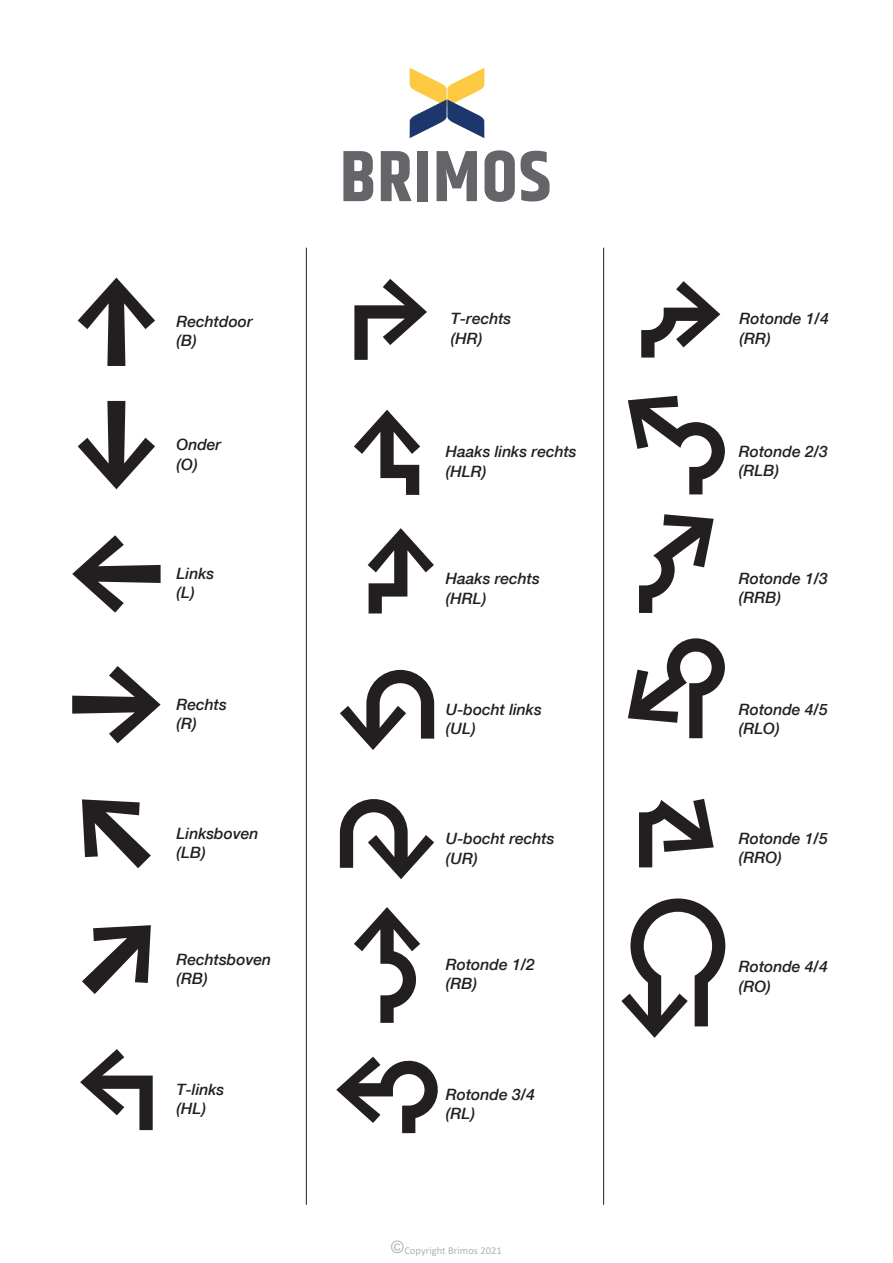
<style>
.page{position:relative;width:893px;height:1263px;background:#fff}
.page>*{position:absolute;margin:0;border:0;box-sizing:border-box;transform-origin:0 0}
.t1{font:700 72.15px "Khand";letter-spacing:.025em;color:#636568}
.t2{font:italic 500 15.6px/19.5px "Helvetica Neue LT";color:#231f20}
.t3{font:10.5px "Calibri";color:#adb3b6}
.s1{font-family:"Arial";font-size:16.95px}
</style>
<div class="page">
<svg style="left:410px;top:68px;width:74px;height:70px"></svg>
<svg style="left:72px;top:535px;width:89px;height:78px"></svg>
<svg style="left:82px;top:799px;width:69px;height:69px"></svg>
<svg style="left:82px;top:925px;width:69px;height:69px"></svg>
<svg style="left:78px;top:278px;width:77px;height:88px"></svg>
<svg style="left:78px;top:401px;width:77px;height:88px"></svg>
<svg style="left:72px;top:666px;width:89px;height:77px"></svg>
<svg style="left:340px;top:799px;width:94px;height:80px"></svg>
<svg style="left:340px;top:670px;width:94px;height:80px"></svg>
<svg style="left:354px;top:410px;width:66px;height:85px"></svg>
<svg style="left:368px;top:528px;width:66px;height:85px"></svg>
<svg style="left:354px;top:279px;width:73px;height:81px"></svg>
<svg style="left:80px;top:1049px;width:73px;height:81px"></svg>
<svg style="left:354px;top:907px;width:66px;height:116px"></svg>
<svg style="left:641px;top:281px;width:79px;height:77px"></svg>
<svg style="left:336px;top:1057px;width:102px;height:76px"></svg>
<hr style="left:306px;top:248px;width:1px;height:957px;background:#231f20">
<hr style="left:603px;top:248px;width:1px;height:957px;background:#231f20">
<svg style="left:639px;top:799px;width:75px;height:68px"></svg>
<svg style="left:639px;top:514px;width:75px;height:99px"></svg>
<svg style="left:628px;top:638px;width:97px;height:100px"></svg>
<svg style="left:628px;top:396px;width:97px;height:98px"></svg>
<svg style="left:621px;top:898px;width:104px;height:140px"></svg>
<h1 class="t1" style="left:340px;top:125px;width:212px">BRIMOS</h1>
<p class="t2" style="left:177px;top:311px;width:78px">Rechtdoor (B)</p>
<p class="t2" style="left:451px;top:309px;width:62px">T-rechts (HR)</p>
<p class="t2" style="left:740px;top:309px;width:91px">Rotonde 1/4 (RR)</p>
<p class="t2" style="left:177px;top:435px;width:46px">Onder (O)</p>
<p class="t2" style="left:446px;top:442px;width:132px">Haaks links rechts (HLR)</p>
<p class="t2" style="left:739px;top:441px;width:91px">Rotonde 2/3 (RLB)</p>
<p class="t2" style="left:177px;top:563px;width:39px">Links (L)</p>
<p class="t2" style="left:446px;top:569px;width:95px">Haaks rechts (HRL)</p>
<p class="t2" style="left:739px;top:568px;width:91px">Rotonde 1/3 (RRB)</p>
<p class="t2" style="left:177px;top:694px;width:52px">Rechts (R)</p>
<p class="t2" style="left:446px;top:699px;width:97px">U-bocht links (UL)</p>
<p class="t2" style="left:739px;top:699px;width:91px">Rotonde 4/5 (RLO)</p>
<p class="t2" style="left:177px;top:823px;width:83px">Linksboven (LB)</p>
<p class="t2" style="left:446px;top:829px;width:110px">U-bocht rechts (UR)</p>
<p class="t2" style="left:739px;top:828px;width:91px">Rotonde 1/5 (RRO)</p>
<p class="t2" style="left:177px;top:949px;width:96px">Rechtsboven (RB)</p>
<p class="t2" style="left:446px;top:954px;width:91px">Rotonde 1/2 (RB)</p>
<p class="t2" style="left:739px;top:957px;width:91px">Rotonde 4/4 (RO)</p>
<p class="t2" style="left:177px;top:1079px;width:49px">T-links (HL)</p>
<p class="t2" style="left:446px;top:1084px;width:91px">Rotonde 3/4 (RL)</p>
<p class="t3" style="left:391px;top:1243px;width:112px"><span class="s1">©</span>Copyright Brimos 2021</p>
</div>
